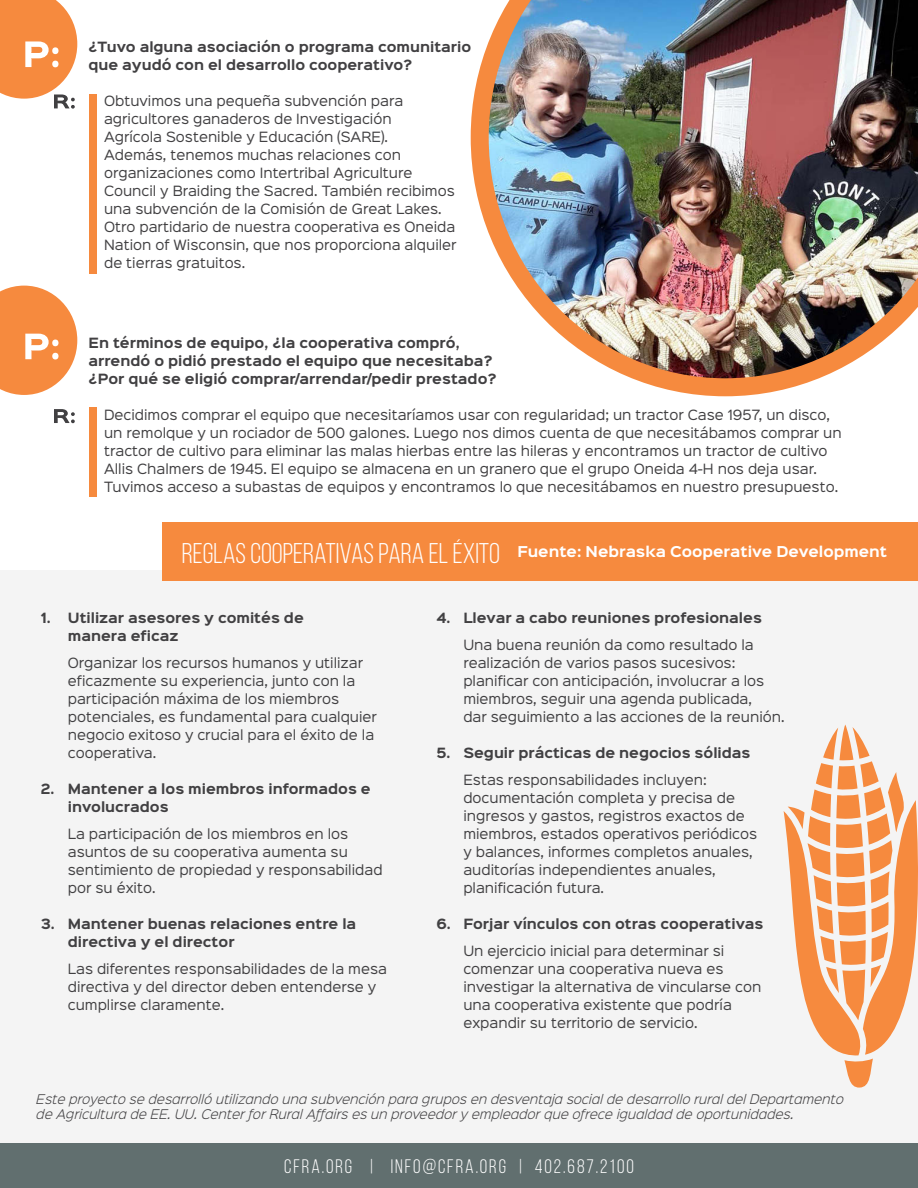
<style>
.page{position:relative;width:918px;height:1188px;background:#fff}
.page>*{position:absolute;margin:0;border:0;box-sizing:border-box;transform-origin:0 0}
.t1{font:28.5px "Bebas Neue";color:#fff}
.Section_Heading{font:19.5px "Bebas Neue";letter-spacing:.1em;color:#fff}
.t2{font:700 13.5px "Sinkin Sans 700";color:#fff}
.t3{font:12.75px/18px "Sinkin Sans 400";color:#414042}
.t4{font:700 12.75px/18px "Sinkin Sans 700";color:#414042}
.t5{font:italic 300 12px/15px "Sinkin Sans 300";color:#414042}
.s1{font-family:"Sinkin Sans 400";font-weight:400}
</style>
<div class="page">
<div style="left:0;top:570px;width:918px;height:604px;background:#f4f4f4"></div>
<div style="left:89px;top:94px;width:8px;height:180px;background:#f68a3e"></div>
<img style="left:471px;top:0;width:447px;height:396px">
<div style="left:89px;top:407px;width:8px;height:90px;background:#f68a3e"></div>
<div style="left:162px;top:522px;width:756px;height:58px;background:#f68a3e"></div>
<svg style="left:784px;top:725px;width:134px;height:363px"></svg>
<div style="left:0;top:1143px;width:918px;height:45px;background:#616f6f"></div>
<svg style="left:0;top:0;width:77px;height:109px"></svg>
<svg style="left:0;top:286px;width:77px;height:109px"></svg>
<svg style="left:54px;top:409px;width:21px;height:14px"></svg>
<p class="t4" style="left:88px;top:38px;width:384px">¿Tuvo alguna asociación o programa comunitario que ayudó con el desarrollo cooperativo?</p>
<p class="t3" style="left:104px;top:90px;width:354px">Obtuvimos una pequeña subvención para agricultores ganaderos de Investigación<br>Agrícola Sostenible y Educación (SARE).<br>Además, tenemos muchas relaciones con organizaciones como Intertribal Agriculture Council y Braiding the Sacred. También recibimos una subvención de la Comisión de Great Lakes.<br>Otro partidario de nuestra cooperativa es Oneida Nation of Wisconsin, que nos proporciona alquiler de tierras gratuitos.</p>
<p class="t4" style="left:88px;top:335px;width:373px">En términos de equipo, ¿la cooperativa compró,</p>
<p class="t4" style="left:88px;top:353px;width:406px">arrendó o pidió prestado el equipo que necesitaba?</p>
<p class="t4" style="left:88px;top:371px;width:410px">¿Por qué se eligió comprar/arrendar/pedir prestado?</p>
<p class="t3" style="left:104px;top:405px;width:739px">Decidimos comprar el equipo que necesitaríamos usar con regularidad; un tractor Case 1957, un disco, un remolque y un rociador de 500 galones. Luego nos dimos cuenta de que necesitábamos comprar un tractor de cultivo para eliminar las malas hierbas entre las hileras y encontramos un tractor de cultivo Allis Chalmers de 1945. El equipo se almacena en un granero que el grupo Oneida 4-H nos deja usar.<br>Tuvimos acceso a subastas de equipos y encontramos lo que necesitábamos en nuestro presupuesto.</p>
<p class="t1" style="left:182px;top:537px;width:320px">REGLAS COOPERATIVAS PARA EL ÉXITO</p>
<p class="t2" style="left:517px;top:544px;width:371px">Fuente: Nebraska Cooperative Development</p>
<p class="t4" style="left:68px;top:610px;width:238px;text-indent:-27px">1. Utilizar asesores y comités de manera eficaz</p>
<p class="t3" style="left:68px;top:653px;width:311px">Organizar los recursos humanos y utilizar eficazmente su experiencia, junto con la participación máxima de los miembros potenciales, es fundamental para cualquier negocio exitoso y crucial para el éxito de la cooperativa.</p>
<p class="t4" style="left:68px;top:781px;width:304px;text-indent:-27px">2. Mantener a los miembros informados e involucrados</p>
<p class="t3" style="left:68px;top:824px;width:316px">La participación de los miembros en los asuntos de su cooperativa aumenta su sentimiento de propiedad y responsabilidad por su éxito.</p>
<p class="t4" style="left:68px;top:916px;width:290px;text-indent:-27px">3. Mantener buenas relaciones entre la directiva y el director</p>
<p class="t3" style="left:68px;top:959px;width:321px">Las diferentes responsabilidades de la mesa directiva y del director deben entenderse y cumplirse claramente.</p>
<p class="t4" style="left:463px;top:605px;width:300px;line-height:27px;text-indent:-27px">4. Llevar a cabo reuniones profesionales<br><span class="s1">Una buena reunión da como resultado la</span></p>
<p class="t3" style="left:463px;top:653px;width:323px">realización de varios pasos sucesivos: planificar con anticipación, involucrar a los miembros, seguir una agenda publicada,<br>dar seguimiento a las acciones de la reunión.</p>
<p class="t4" style="left:463px;top:740px;width:289px;line-height:27px;text-indent:-27px">5. Seguir prácticas de negocios sólidas<br><span class="s1">Estas responsabilidades incluyen:</span></p>
<p class="t3" style="left:463px;top:788px;width:295px">documentación completa y precisa de ingresos y gastos, registros exactos de miembros, estados operativos periódicos y balances, informes completos anuales, auditorías independientes anuales, planificación futura.</p>
<p class="t4" style="left:463px;top:911px;width:302px;line-height:27px;text-indent:-27px">6. Forjar vínculos con otras cooperativas<br><span class="s1">Un ejercicio inicial para determinar si</span></p>
<p class="t3" style="left:463px;top:959px;width:300px">comenzar una cooperativa nueva es investigar la alternativa de vincularse con una cooperativa existente que podría expandir su territorio de servicio.</p>
<p class="t5" style="left:36px;top:1090px;width:809px">Este proyecto se desarrolló utilizando una subvención para grupos en desventaja social de desarrollo rural del Departamento de Agricultura de EE. UU. Center for Rural Affairs es un proveedor y empleador que ofrece igualdad de oportunidades.</p>
<p class="Section_Heading" style="left:284px;top:1156px;width:351px">CFRA.ORG | INFO@CFRA.ORG | 402.687.2100</p>
</div>
